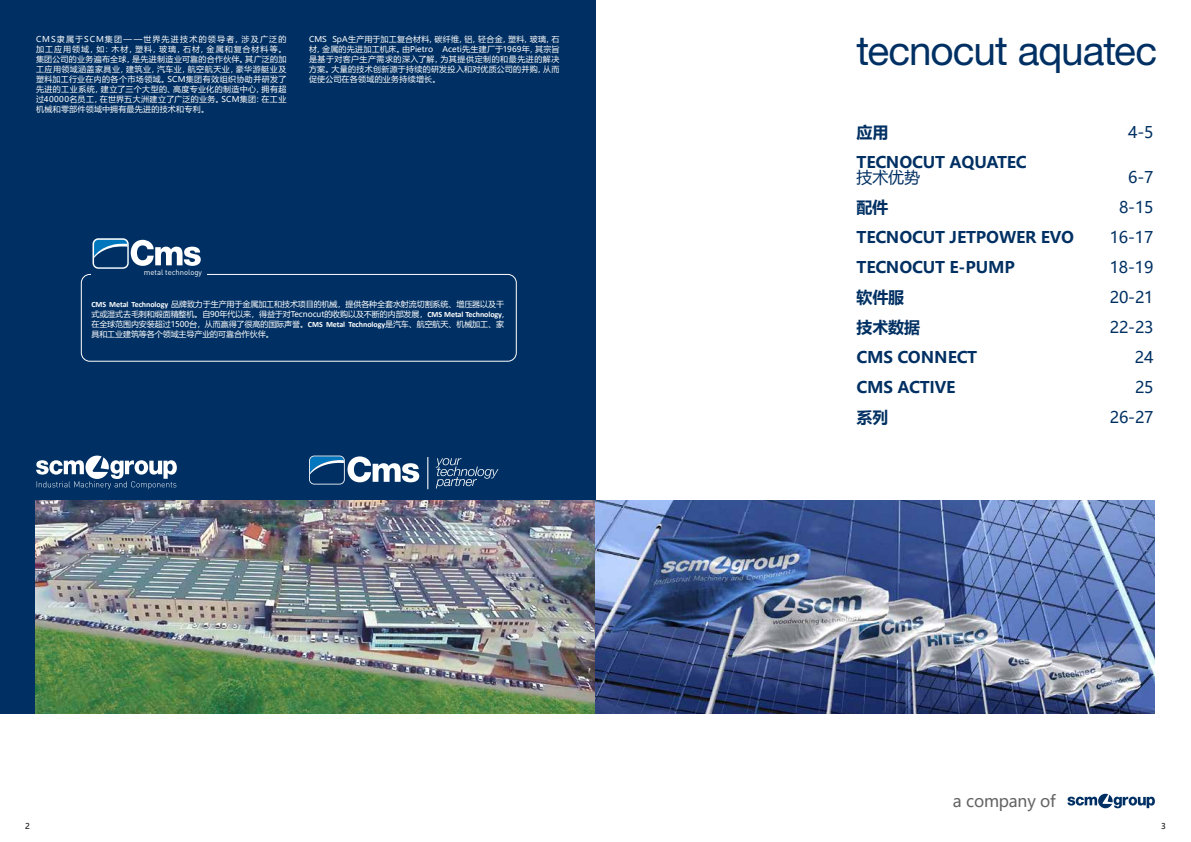
<style>
.page{position:relative;width:1191px;height:842px;background:#fff}
.page>*{position:absolute;margin:0;border:0;box-sizing:border-box;transform-origin:0 0}
.t1{font:40.5px "Helvetica Neue LT Std";letter-spacing:-.025em;color:#003063}
.t2{font:16.1px "Microsoft Ya Hei";letter-spacing:-.01em;color:#646363}
.t3{font:700 16px "Microsoft Ya Hei";letter-spacing:-.01em;color:#003063}
.t4{font:16px "Microsoft Ya Hei";letter-spacing:-.01em;color:#003063}
.t5{font:8px/10px "Microsoft Ya Hei";letter-spacing:.025em;color:#fff;text-align:justify}
.t6{font:8px "Microsoft Ya Hei";color:#000}
.t7{font:7.7px "DIN Pro";color:#fff}
.s1{font-family:"Calibri";font-weight:700}
.s2{font-family:"Calibri"}
</style>
<div class="page">
<div style="left:0;top:0;width:595px;height:713px;background:#003063"></div>
<img style="left:36px;top:501px;width:1119px;height:212px">
<svg style="left:1067px;top:794px;width:87px;height:14px"></svg>
<svg style="left:309px;top:456px;width:110px;height:28px"></svg>
<svg style="left:436px;top:458px;width:62px;height:30px"></svg>
<hr style="left:427px;top:457px;width:1px;height:32px;background:#fff">
<svg style="left:36px;top:456px;width:141px;height:33px"></svg>
<div style="left:81px;top:274px;width:436px;height:88px;border:1px solid #fff;border-radius:9px"></div>
<div style="left:91px;top:262px;width:116px;height:20px;background:#003063"></div>
<svg style="left:90px;top:238px;width:111px;height:38px"></svg>
<p class="t5" style="left:36px;top:34px;width:252px">CMS隶属于SCM集团——世界先进技术的领导者，涉及广泛的加工应用领域，如：木材，塑料，玻璃，石材，金属和复合材料等。集团公司的业务遍布全球，是先进制造业可靠的合作伙伴。其广泛的加工应用领域涵盖家具业，建筑业，汽车业，航空航天业，豪华游艇业及塑料加工行业在内的各个市场领域。SCM集团有效组织协助并研发了先进的工业系统，建立了三个大型的、高度专业化的制造中心，拥有超过40000名员工，在世界五大洲建立了广泛的业务。SCM集团：在工业机械和零部件领域中拥有最先进的技术和专利。</p>
<p class="t5" style="left:309px;top:34px;width:252px">CMS SpA生产用于加工复合材料，碳纤维，铝，轻合金，塑料，玻璃，石材，金属的先进加工机床。由Pietro Aceti先生建厂于1969年，其宗旨是基于对客户生产需求的深入了解，为其提供定制的和最先进的解决方案。大量的技术创新源于持续的研发投入和对优质公司的并购，从而促使公司在各领域的业务持续增长。</p>
<p class="t7" style="left:144px;top:267px;width:60px">metal technology</p>
<p class="t5" style="left:91px;top:299px;width:414px"><span class="s1">CMS Metal Technology</span> 品牌致力于生产用于金属加工和技术项目的机械，提供各种全套水射流切割系统、增压器以及干式或湿式去毛刺和缎面精整机。自90年代以来，得益于对Tecnocut的收购以及不断的内部发展，<span class="s1">CMS Metal Technology</span><span class="s2">,</span>在全球范围内安装超过1500台，从而赢得了很高的国际声誉。<span class="s1">CMS Metal Technology</span>是汽车、航空航天、机械加工、家具和工业建筑等各个领域主导产业的可靠合作伙伴。</p>
<h1 class="t1" style="left:856px;top:26px;width:302px">tecnocut aquatec</h1>
<h3 class="t3" style="left:856px;top:121px;width:33px">应用</h3>
<h3 class="t4" style="left:1128px;top:121px;width:27px">4-5</h3>
<h3 class="t3" style="left:856px;top:151px;width:172px">TECNOCUT AQUATEC</h3>
<h3 class="t4" style="left:856px;top:166px;width:65px">技术优势</h3>
<h3 class="t4" style="left:1128px;top:166px;width:27px">6-7</h3>
<h3 class="t3" style="left:856px;top:196px;width:33px">配件</h3>
<h3 class="t4" style="left:1119px;top:196px;width:36px">8-15</h3>
<h3 class="t3" style="left:856px;top:226px;width:219px">TECNOCUT JETPOWER EVO</h3>
<h3 class="t4" style="left:1109px;top:226px;width:45px">16-17</h3>
<h3 class="t3" style="left:856px;top:256px;width:160px">TECNOCUT E-PUMP</h3>
<h3 class="t4" style="left:1109px;top:256px;width:45px">18-19</h3>
<h3 class="t3" style="left:856px;top:286px;width:49px">软件服</h3>
<h3 class="t4" style="left:1109px;top:286px;width:45px">20-21</h3>
<h3 class="t3" style="left:856px;top:316px;width:65px">技术数据</h3>
<h3 class="t4" style="left:1109px;top:316px;width:45px">22-23</h3>
<h3 class="t3" style="left:856px;top:346px;width:122px">CMS CONNECT</h3>
<h3 class="t4" style="left:1135px;top:346px;width:20px">24</h3>
<h3 class="t3" style="left:856px;top:376px;width:100px">CMS ACTIVE</h3>
<h3 class="t4" style="left:1135px;top:376px;width:20px">25</h3>
<h3 class="t3" style="left:856px;top:406px;width:33px">系列</h3>
<h3 class="t4" style="left:1109px;top:406px;width:45px">26-27</h3>
<h2 class="t2" style="left:952px;top:790px;width:104px">a company of</h2>
<p class="t6" style="left:25px;top:820px;width:6px">2</p>
<p class="t6" style="left:1161px;top:820px;width:6px">3</p>
</div>
